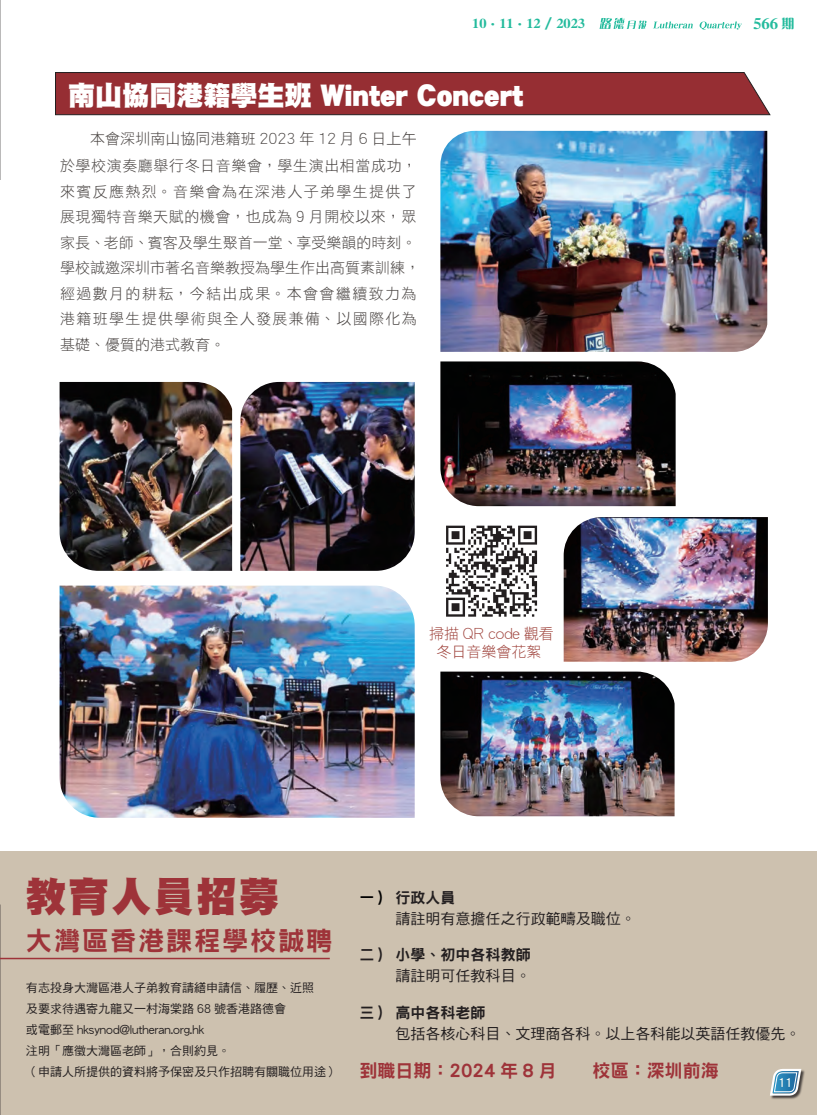
<style>
.page{position:relative;width:817px;height:1115px;background:#fff}
.page>*{position:absolute;margin:0;border:0;box-sizing:border-box;transform-origin:0 0}
.t1{font:40.5px "DF Hei HK W12";letter-spacing:.05em;color:#9e3339}
.t2{font:27px "DF Hei HK W12";color:#fff}
.t3{font:26.25px "DF Hei HK W9";letter-spacing:.065em;color:#9e3339}
.t4{font:18px "DF Hei HK W9";color:#9e3339}
.t5{font:15px/25.5px "DF Hei HK W3";letter-spacing:.035em;color:#474240}
.t6{font:15px "DF Hei HK W5";color:#231f20}
.t7{font:15px "DF Hei HK W9";color:#231f20}
.t8{font:15px "DF Hei HK W3";color:#9e413a}
.t9{font:15px "DF Ya Song HK W9";color:#24bb9d}
.t10{font:12.75px "DF Ya Song HK W9";color:#24bb9d}
.t11{font:12px "DF Hei HK W5";color:#231f20}
.t12{font:12px "DF Hei HK W7";color:#fffef4}
.s1{font-size:12.75px}
.s2{color:#000}
</style>
<div class="page">
<div style="left:0;top:850px;width:816px;height:264px;background:#cdc1af"></div>
<div style="left:55px;top:72px;width:715px;height:43px;background:#962e33"></div>
<img style="left:440px;top:131px;width:327px;height:221px">
<img style="left:440px;top:671px;width:234px;height:145px">
<img style="left:60px;top:382px;width:172px;height:188px">
<img style="left:440px;top:361px;width:235px;height:145px">
<img style="left:60px;top:585px;width:354px;height:232px">
<img style="left:563px;top:517px;width:204px;height:144px">
<img style="left:240px;top:382px;width:174px;height:188px">
<hr style="left:0;top:957px;width:330px;height:1px;background:#9e3339">
<svg style="left:446px;top:525px;width:91px;height:91px"></svg>
<svg style="left:599px;top:17px;width:143px;height:13px"></svg>
<div style="left:769px;top:1068px;width:36px;height:30px;background:#231f20;opacity:.8"></div>
<svg style="left:769px;top:1068px;width:33px;height:31px"></svg>
<svg style="left:0;top:0;width:1px;height:180px"></svg>
<svg style="left:0;top:904px;width:1px;height:211px"></svg>
<p class="t10" style="left:472px;top:17px;width:114px">10·11·12 / 2023</p>
<p class="t9" style="left:753px;top:16px;width:43px">566 <span class="s1">期</span></p>
<h2 class="t2" style="left:68px;top:81px;width:456px">南山協同港籍學生班 Winter Concert</h2>
<p class="t5" style="left:60px;top:125px;width:358px;line-height:27px">　　本會深圳南山協同港籍班 2023 年 12 月 6 日上午於學校演奏廳舉行冬日音樂會，學生演出相當成功，</p>
<p class="t5" style="left:60px;top:178px;width:362px">來賓反應熱烈。音樂會為在深港人子弟學生提供了展現獨特音樂天賦的機會，也成為 9 月開校以來，眾家長、老師、賓客及學生聚首一堂、享受樂韻的時刻。學校誠邀深圳市著名音樂教授為學生作出高質素訓練，經過數月的耕耘，今結出成果。本會會繼續致力為港籍班學生提供學術與全人發展兼備、以國際化為基礎、優質的港式教育。</p>
<p class="t8" style="left:429px;top:626px;width:126px">掃描 QR code 觀看</p>
<p class="t8" style="left:436px;top:644px;width:106px">冬日音樂會花絮</p>
<p class="t1" style="left:26px;top:874px;width:255px">教育人員招募</p>
<p class="t3" style="left:26px;top:926px;width:308px">大灣區香港課程學校誠聘</p>
<p class="t11" style="left:26px;top:981px;width:290px">有志投身大灣區港人子弟教育請繕申請信、履歷、近照</p>
<p class="t11" style="left:26px;top:1002px;width:261px">及要求待遇寄九龍又一村海棠路 68 號香港路德會</p>
<p class="t11" style="left:26px;top:1023px;width:180px">或電郵至 hksynod@lutheran.org.hk</p>
<p class="t11" style="left:26px;top:1044px;width:206px">注明「應徵大灣區老師」，合則約見。</p>
<p class="t11" style="left:26px;top:1065px;width:313px">（申請人所提供的資料將予保密及只作招聘有關職位用途）</p>
<p class="t7" style="left:359px;top:889px;width:97px"><span class="s2">一）</span>行政人員</p>
<p class="t6" style="left:395px;top:910px;width:241px">請註明有意擔任之行政範疇及職位。</p>
<p class="t7" style="left:359px;top:946px;width:172px">二）小學、初中各科教師</p>
<p class="t6" style="left:395px;top:967px;width:136px">請註明可任教科目。</p>
<p class="t7" style="left:359px;top:1003px;width:127px">三）高中各科老師</p>
<p class="t6" style="left:395px;top:1024px;width:406px">包括各核心科目、文理商各科。以上各科能以英語任教優先。</p>
<p class="t4" style="left:359px;top:1060px;width:360px">到職日期：2024 年 8 月　　校區：深圳前海</p>
<p class="t12" style="left:778px;top:1075px;width:16px">11</p>
</div>
